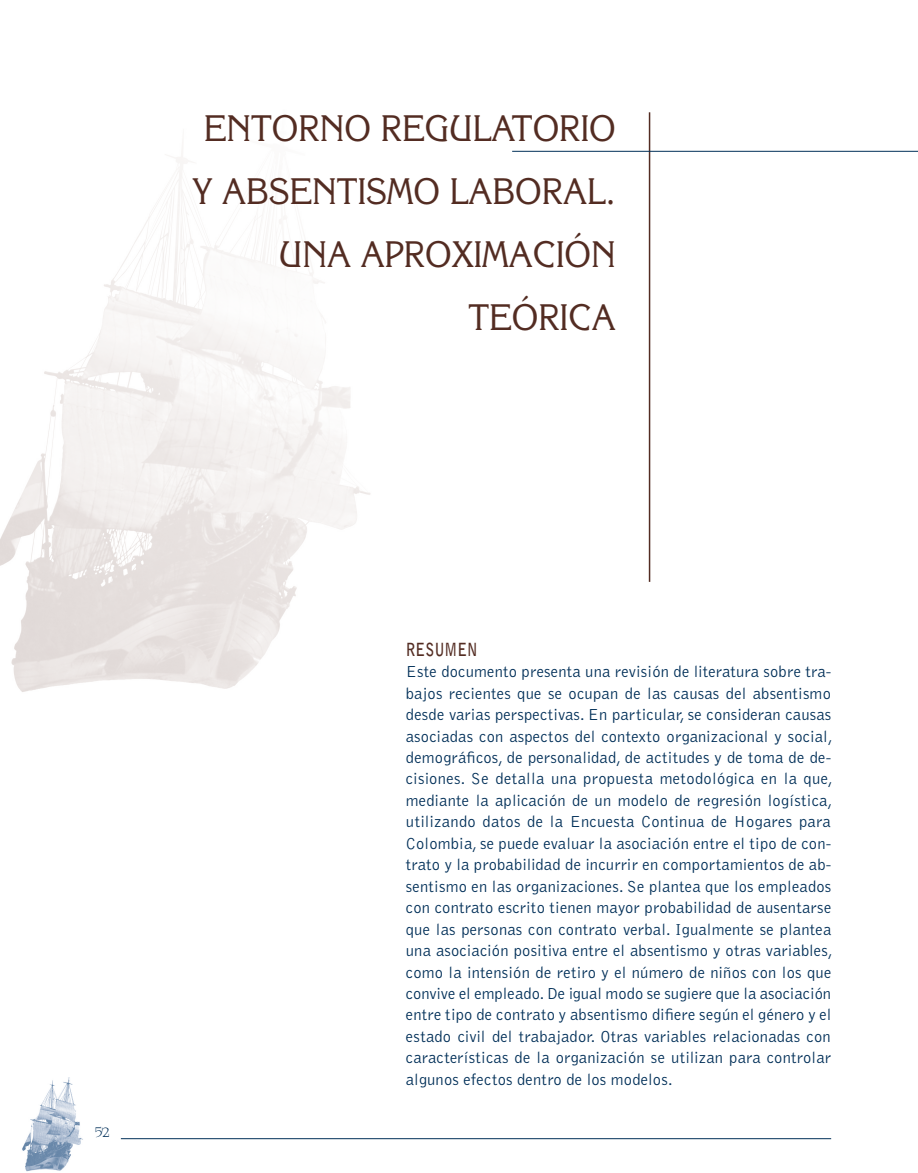
<style>
.page{position:relative;width:918px;height:1173px;background:#fff}
.page>*{position:absolute;margin:0;border:0;box-sizing:border-box;transform-origin:0 0}
.t1{font:36px/63px "Korinna";color:#532c22;scale:.9 1}
.t2{font:700 18px "Bell Gothic";letter-spacing:.01em;color:#532c22;scale:.8 1}
.t3{font:300 16.5px/21.5px "Bell Gothic";letter-spacing:.01em;color:#002f58;text-align:justify}
.t4{font:15px "University Roman";color:#002f58;scale:1.3 1}
</style>
<div class="page">
<img style="left:22px;top:1077px;width:61px;height:94px">
<img style="left:0;top:156px;width:371px;height:536px">
<hr style="left:121px;top:1138px;width:710px;height:1px;background:#002f58">
<hr style="left:649px;top:112px;width:1px;height:470px;background:#532c22">
<hr style="left:512px;top:151px;width:406px;height:1px;background:#002f58">
<h1 class="t1" style="left:192px;top:97px;width:312px;text-indent:127px">NO REGULATORIO<br>Y ABSENTISMO LABORAL</h1>
<h1 class="t1" style="left:204px;top:97px;width:79px">ENTOR</h1>
<h1 class="t1" style="left:606px;top:160px;width:12px">.</h1>
<h1 class="t1" style="left:279px;top:223px;width:117px">UNA APRO</h1>
<h1 class="t1" style="left:452px;top:223px;width:47px">XIMACIÓ</h1>
<h1 class="t1" style="left:591px;top:223px;width:29px">N</h1>
<h1 class="t1" style="left:468px;top:286px;width:25px">TEÓRICA</h1>
<p class="t4" style="left:95px;top:1124px;width:12px">52</p>
<p class="t2" style="left:406px;top:638px;width:91px">RESUMEN</p>
<p class="t3" style="left:406px;top:661px;width:428px">Este documento presenta una revisión de literatura sobre tra&shy;bajos recientes que se ocupan de las causas del absentismo desde varias perspectivas. En particular, se consideran causas asociadas con aspectos del contexto organizacional y social, demográficos, de personalidad, de actitudes y de toma de de&shy;cisiones. Se detalla una propuesta metodológica en la que, mediante la aplicación de un modelo de regresión logística, utilizando datos de la Encuesta Continua de Hogares para Colombia, se puede evaluar la asociación entre el tipo de con&shy;trato y la probabilidad de incurrir en comportamientos de ab&shy;sentismo en las organizaciones. Se plantea que los empleados con contrato escrito tienen mayor probabilidad de ausentarse que las personas con contrato verbal. Igualmente se plantea una asociación positiva entre el absentismo y otras variables, como la intensión de retiro y el número de niños con los que convive el empleado. De igual modo se sugiere que la asociación entre tipo de contrato y absentismo difiere según el género y el estado civil del trabajador. Otras variables relacionadas con características de la organización se utilizan para controlar algunos efectos dentro de los modelos.</p>
</div>
